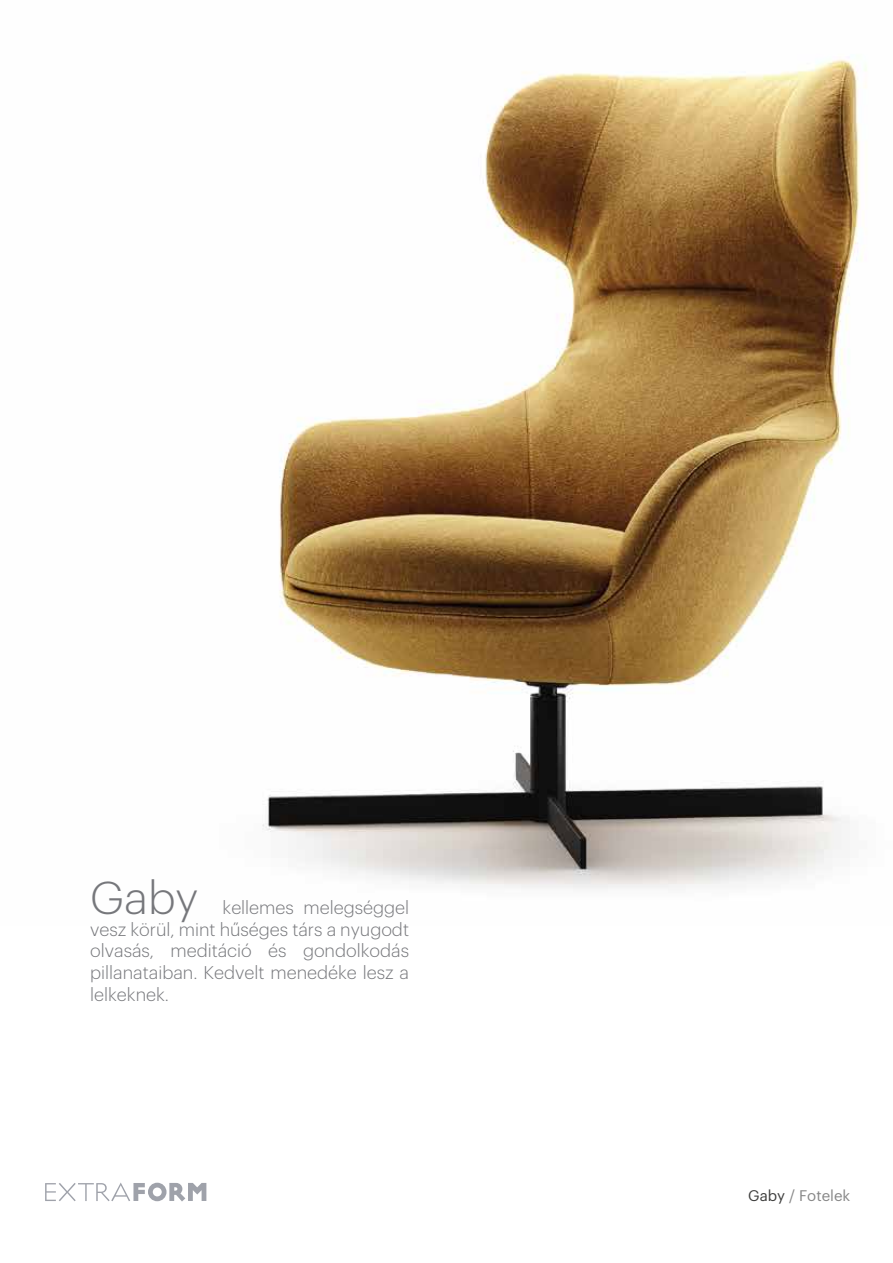
<style>
.page{position:relative;width:893px;height:1263px;background:#fff}
.page>*{position:absolute;margin:0;border:0;box-sizing:border-box;transform-origin:0 0}
.t1{font:300 45px "Graphik";color:#76777b}
.t2{font:300 18px/21.6px "Graphik";color:#76777b;text-align:justify}
.t3{font:15px "Graphik";color:#878787}
.s1{color:#3d3d3c}
</style>
<div class="page">
<img style="left:262px;top:59px;width:605px;height:830px">
<svg style="left:45px;top:1182px;width:161px;height:19px"></svg>
<h1 class="t1" style="left:90px;top:865px;width:110px">Gaby</h1>
<p class="t2" style="left:90px;top:895px;width:320px;text-indent:132px">kellemes melegséggel vesz körül, mint hűséges társ a nyugodt olvasás, meditáció és gondolkodás pillanataiban. Kedvelt menedéke lesz a lelkeknek.</p>
<p class="t3" style="left:748px;top:1184px;width:104px"><span class="s1">Gaby</span> / Fotelek</p>
</div>
